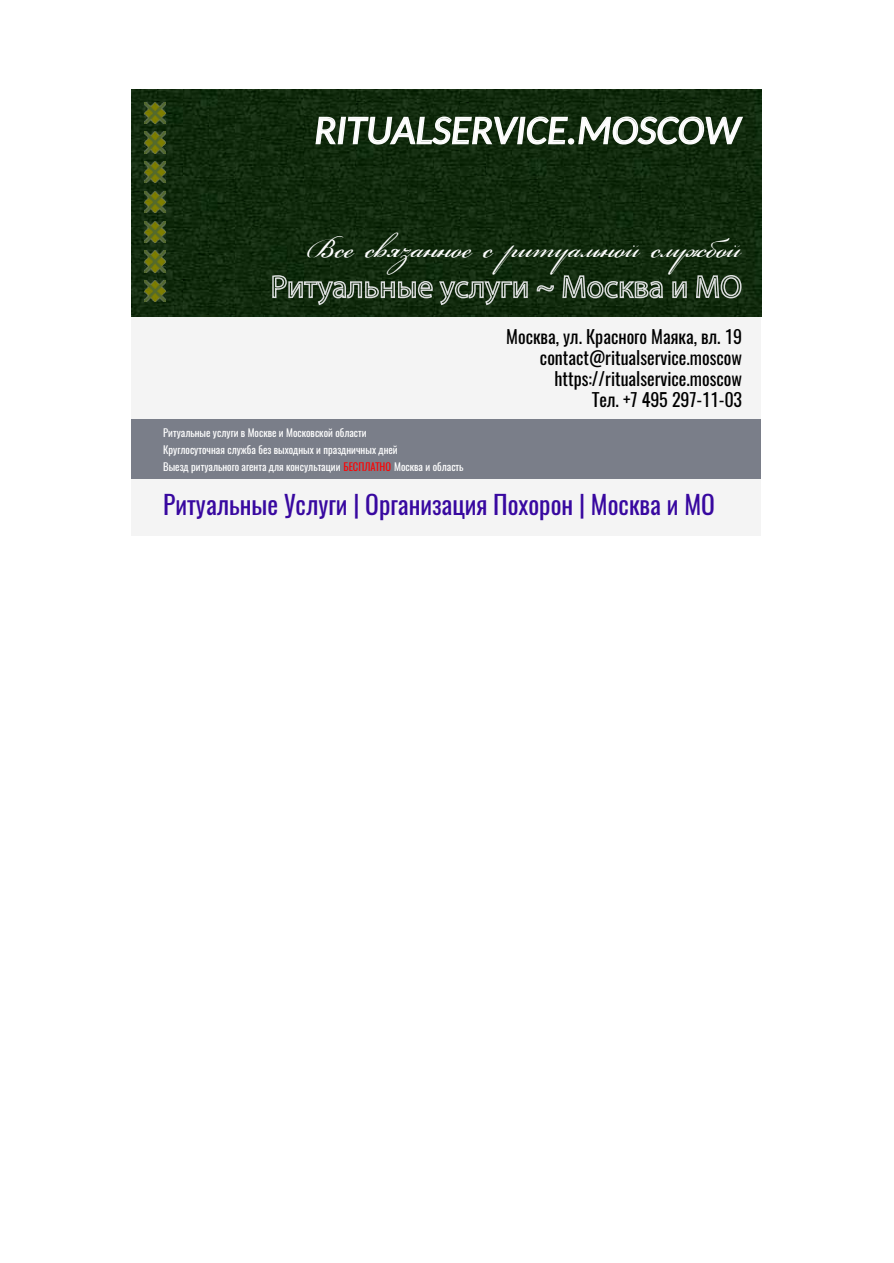
<style>
.page{position:relative;width:894px;height:1263px;background:#fff}
.page>*{position:absolute;margin:0;border:0;box-sizing:border-box;transform-origin:0 0}
.t1{font:43.5px "Bickham Script One";color:#fff}
.t2{font:italic 40.5px "Carlito";color:#fff}
.t3{font:25.5px "Oswald";color:#3808a0}
.t4{font:18px "Oswald";color:#000}
.t5{font:10.5px/16.8px "Oswald";color:#fff}
.s1{color:#fc0303}
</style>
<div class="page">
<div style="left:132px;top:89px;width:629px;height:447px;background:#f4f4f4"></div>
<div style="left:132px;top:420px;width:629px;height:59px;background:#7a7e89"></div>
<img style="left:132px;top:89px;width:629px;height:227px">
<svg style="left:272px;top:274px;width:257px;height:32px;background:#41543e"></svg>
<svg style="left:536px;top:284px;width:19px;height:8px"></svg>
<svg style="left:562px;top:266px;width:102px;height:33px;background:#445742"></svg>
<svg style="left:672px;top:281px;width:16px;height:18px"></svg>
<svg style="left:695px;top:266px;width:47px;height:33px;background:#475a45"></svg>
<svg style="left:315px;top:105px;width:429px;height:50px;background:#374c33"></svg>
<img style="left:145px;top:102px;width:21px;height:21px">
<img style="left:145px;top:132px;width:21px;height:21px">
<img style="left:145px;top:162px;width:21px;height:21px">
<img style="left:145px;top:191px;width:21px;height:22px">
<img style="left:145px;top:221px;width:21px;height:21px">
<img style="left:145px;top:251px;width:21px;height:21px">
<img style="left:145px;top:281px;width:21px;height:21px">
<h2 class="t2" style="left:314px;top:102px;width:427px">RITUALSERVICE.MOSCOW</h2>
<h1 class="t1" style="left:308px;top:224px;width:435px">Все связанное с ритуальной службой</h1>
<h3 class="t4" style="left:506px;top:324px;width:237px">Москва, ул. Красного Маяка, вл. 19</h3>
<h3 class="t4" style="left:540px;top:345px;width:204px">contact@ritualservice.moscow</h3>
<h3 class="t4" style="left:555px;top:366px;width:189px">https://ritualservice.moscow</h3>
<p class="t5" style="left:163px;top:425px;width:302px">Ритуальные услуги в Москве и Московской области<br>Круглосуточная служба без выходных и праздничных дней<br>Выезд ритуального агента для консультации <span class="s1">БЕСПЛАТНО</span> Москва и область</p>
<h3 class="t4" style="left:592px;top:388px;width:151px">Тел. +7 495 297-11-03</h3>
<h3 class="t3" style="left:163px;top:486px;width:553px">Ритуальные Услуги | Организация Похорон | Москва и МО</h3>
</div>
